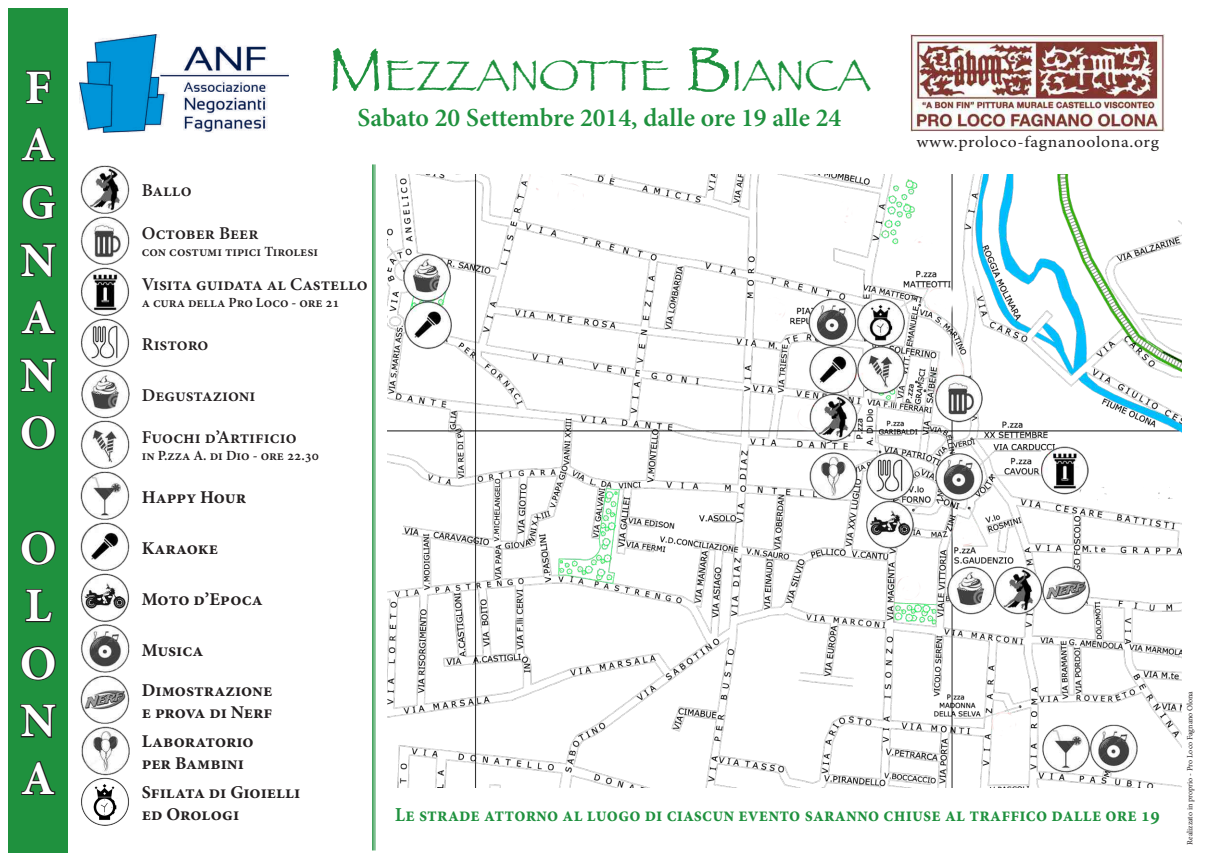
<style>
.page{position:relative;width:1208px;height:859px;background:#fff}
.page>*{position:absolute;margin:0;border:0;box-sizing:border-box;transform-origin:0 0}
.t1{font:700 48px/57.6px "Minion Pro";color:#fff;text-align:justify}
.t2{font:44.8px "Papyrus";color:#1f913e}
.t3{font:600 26px "Minion Pro";color:#1f913e}
.t4{font:700 19.8px "Minion Pro";letter-spacing:.01em;color:#1f913e;scale:.91 1}
.t5{font:700 18px/21.6px "Minion Pro";color:#231f20}
.t6{font:600 18px "Minion Pro";color:#231f20}
.t7{font:16px "Minion Pro";letter-spacing:.035em;color:#231f20;scale:1.1 1}
.t8{font:600 14px "Minion Pro";color:#231f20}
.t9{font:8px "Minion Pro";letter-spacing:-.005em;color:#231f20}
.s1{font-size:64px}
</style>
<div class="page">
<img style="left:387px;top:174px;width:794px;height:613px">
<img style="left:79px;top:34px;width:210px;height:99px">
<img style="left:910px;top:34px;width:254px;height:98px">
<img style="left:80px;top:165px;width:50px;height:661px">
<div style="left:9px;top:9px;width:59px;height:844px;background:#1f913e"></div>
<svg style="left:25px;top:70px;width:27px;height:34px"></svg>
<svg style="left:21px;top:127px;width:35px;height:35px"></svg>
<svg style="left:22px;top:185px;width:34px;height:35px"></svg>
<svg style="left:20px;top:243px;width:37px;height:34px"></svg>
<svg style="left:21px;top:300px;width:35px;height:35px"></svg>
<svg style="left:20px;top:358px;width:37px;height:35px"></svg>
<svg style="left:21px;top:415px;width:35px;height:35px"></svg>
<svg style="left:21px;top:530px;width:35px;height:36px"></svg>
<svg style="left:25px;top:589px;width:28px;height:34px"></svg>
<svg style="left:21px;top:646px;width:35px;height:35px"></svg>
<svg style="left:20px;top:704px;width:37px;height:34px"></svg>
<svg style="left:21px;top:761px;width:35px;height:34px"></svg>
<hr style="left:375px;top:164px;width:1px;height:686px;background:#1f913e">
<hr style="left:372px;top:164px;width:2px;height:686px;background:#1f913e">
<h1 class="t1" style="left:20px;top:58px;width:38px">F A G N A N O</h1>
<h1 class="t1" style="left:20px;top:519px;width:38px">O L O N A</h1>
<h2 class="t2" style="left:328px;top:48px;width:544px"><span class="s1">M</span>EZZANOTTE <span class="s1">B</span>IANCA</h2>
<p class="t6" style="left:142px;top:178px;width:51px">Ballo</p>
<h3 class="t3" style="left:357px;top:100px;width:485px">Sabato 20 Settembre 2014, dalle ore 19 alle 24</h3>
<p class="t6" style="left:142px;top:221px;width:118px">October Beer</p>
<p class="t8" style="left:142px;top:242px;width:178px">con costumi tipici Tirolesi</p>
<p class="t6" style="left:142px;top:272px;width:227px">Visita guidata al Castello</p>
<p class="t8" style="left:142px;top:293px;width:199px">a cura della Pro Loco - ore 21</p>
<p class="t6" style="left:142px;top:331px;width:68px">Ristoro</p>
<p class="t6" style="left:142px;top:382px;width:115px">Degustazioni</p>
<p class="t7" style="left:916px;top:131px;width:222px">www.proloco-fagnanoolona.org</p>
<p class="t6" style="left:142px;top:425px;width:156px">Fuochi d’Artificio</p>
<p class="t8" style="left:142px;top:446px;width:179px">in P.zza A. di Dio - ore 22.30</p>
<p class="t5" style="left:142px;top:486px;width:106px">Happy Hour</p>
<p class="t5" style="left:142px;top:537px;width:78px">Karaoke</p>
<p class="t5" style="left:142px;top:588px;width:123px">Moto d’Epoca</p>
<p class="t5" style="left:142px;top:639px;width:63px">Musica</p>
<p class="t5" style="left:142px;top:679px;width:132px">Dimostrazione e prova di Nerf</p>
<p class="t5" style="left:142px;top:730px;width:113px">Laboratorio per Bambini</p>
<p class="t5" style="left:142px;top:781px;width:160px">Sfilata di Gioielli ed Orologi</p>
<p class="t4" style="left:395px;top:801px;width:842px">Le strade attorno al luogo di ciascun evento saranno chiuse al traffico dalle ore 19</p>
<p class="t9" style="left:1184px;top:845px;width:155px;rotate:-90deg">Realizzato in proprio - Pro Loco Fagnano Olona</p>
</div>
